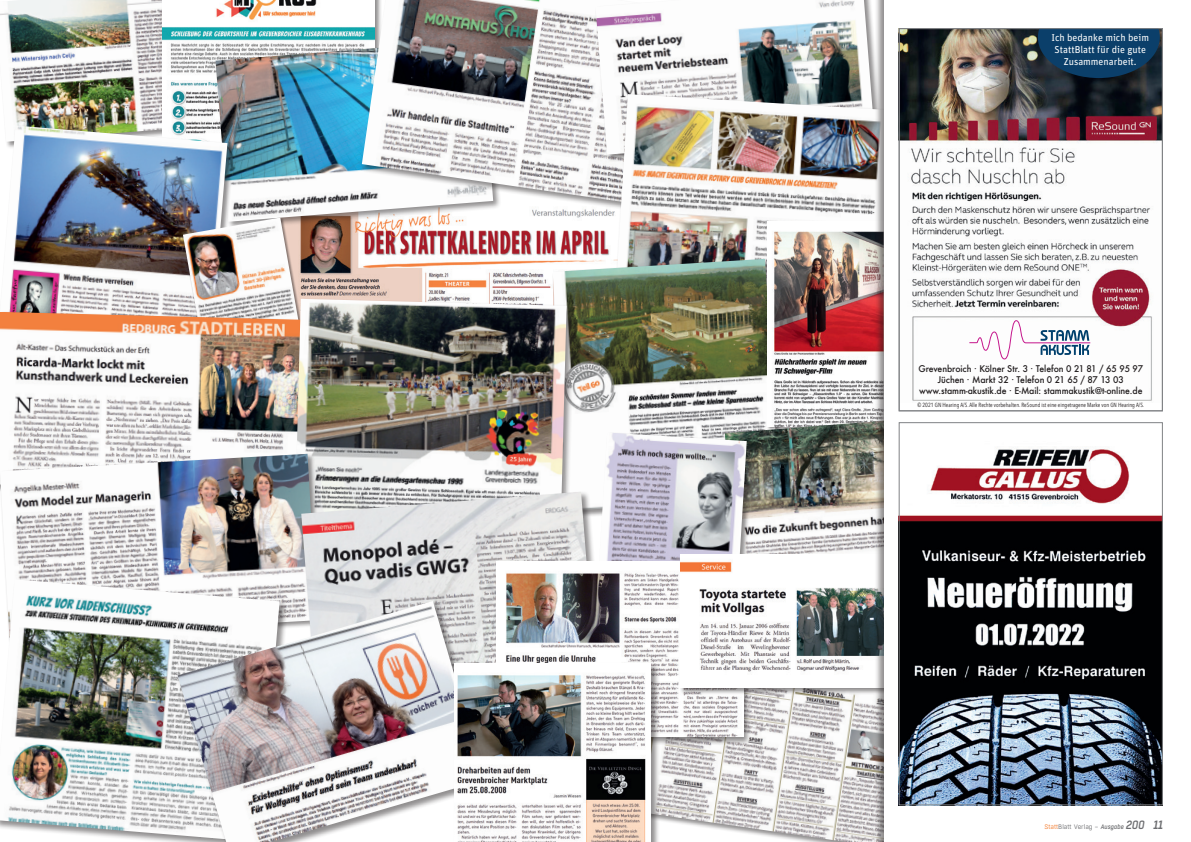
<style>
.page{position:relative;width:1191px;height:842px;background:#fff}
.page>*{position:absolute;margin:0;border:0;box-sizing:border-box;transform-origin:0 0}
.t1{font:10px/12px "FF Unit Pro";color:#fff;text-align:center}
.t2{font:500 9px/10.8px "Futura";letter-spacing:-.01em;color:#231f20;text-align:center}
.t3{font:6.5px "Boxed";color:#6c6d70}
.t4{font:6px "Avenir Next Condensed";color:#231f20}
.s1{color:#f4792a}
.s2{font-weight:500;font-style:italic}
.s3{font-weight:500;font-style:italic;font-size:12px}
.s4{font-weight:600;font-style:italic;font-size:12px}
</style>
<div class="page">
<img style="left:305px;top:215px;width:306px;height:82px">
<img style="left:0;top:0;width:161px;height:125px">
<img style="left:162px;top:0;width:199px;height:125px">
<div style="left:214px;top:39px;width:288px;height:191px;background:#231f20;opacity:.5"></div>
<img style="left:215px;top:40px;width:278px;height:182px">
<img style="left:659px;top:695px;width:214px;height:147px">
<img style="left:7px;top:125px;width:220px;height:186px">
<div style="left:361px;top:0;width:336px;height:215px;background:#231f20;opacity:.5"></div>
<img style="left:362px;top:0;width:249px;height:207px">
<div style="left:182px;top:217px;width:123px;height:141px;background:#231f20;opacity:.5"></div>
<img style="left:183px;top:218px;width:118px;height:93px">
<img style="left:595px;top:0;width:278px;height:155px">
<img style="left:612px;top:94px;width:261px;height:164px">
<img style="left:552px;top:259px;width:215px;height:173px">
<img style="left:767px;top:222px;width:106px;height:194px">
<img style="left:0;top:312px;width:293px;height:141px">
<div style="left:293px;top:297px;width:282px;height:266px;background:#231f20;opacity:.5"></div>
<img style="left:294px;top:299px;width:272px;height:192px">
<img style="left:0;top:454px;width:317px;height:146px">
<img style="left:0;top:579px;width:280px;height:263px">
<img style="left:301px;top:492px;width:295px;height:170px">
<img style="left:178px;top:601px;width:307px;height:241px">
<img style="left:725px;top:417px;width:148px;height:137px">
<div style="left:596px;top:432px;width:157px;height:180px;background:#231f20;opacity:.5"></div>
<img style="left:597px;top:432px;width:149px;height:128px">
<div style="left:495px;top:560px;width:256px;height:185px;background:#231f20;opacity:.5"></div>
<img style="left:496px;top:561px;width:247px;height:176px">
<div style="left:453px;top:662px;width:206px;height:180px;background:#231f20;opacity:.5"></div>
<img style="left:454px;top:663px;width:197px;height:179px">
<div style="left:679px;top:554px;width:221px;height:141px;background:#231f20;opacity:.5"></div>
<img style="left:680px;top:554px;width:193px;height:134px">
<div style="left:873px;top:0;width:157px;height:842px;background:#231f20;opacity:.5"></div>
<div style="left:884px;top:0;width:146px;height:842px;background:#fff"></div>
<img style="left:901px;top:30px;width:259px;height:371px">
<svg style="left:969px;top:320px;width:122px;height:40px"></svg>
<img style="left:901px;top:449px;width:259px;height:354px">
<div style="left:899px;top:422px;width:263px;height:383px;border:1px solid #808285"></div>
<svg style="left:1037px;top:30px;width:122px;height:48px;background:#0e3a5e"></svg>
<div style="left:899px;top:28px;width:263px;height:383px;border:1px solid #808285"></div>
<p class="t1" style="left:1051px;top:31px;width:99px">Ich bedanke mich beim<br>StattBlatt für die gute<br>Zusammenarbeit.</p>
<p class="t2" style="left:918px;top:364px;width:226px">Grevenbroich · Kölner Str. 3 · Telefon 0 21 81 / 65 95 97<br>Jüchen · Markt 32 · Telefon 0 21 65 / 87 13 03 www.stamm-akustik.de · E-Mail: stammakustik@t-online.de</p>
<p class="t4" style="left:917px;top:399px;width:228px">© 2021 GN Hearing A/S. Alle Rechte vorbehalten. ReSound ist eine eingetragene Marke von GN Hearing A/S.</p>
<p class="t3" style="left:1044px;top:822px;width:119px"><span class="s1">Statt</span>Blatt Verlag – <span class="s2">Ausgabe</span> <span class="s3">200</span> <span class="s4">11</span></p>
</div>
